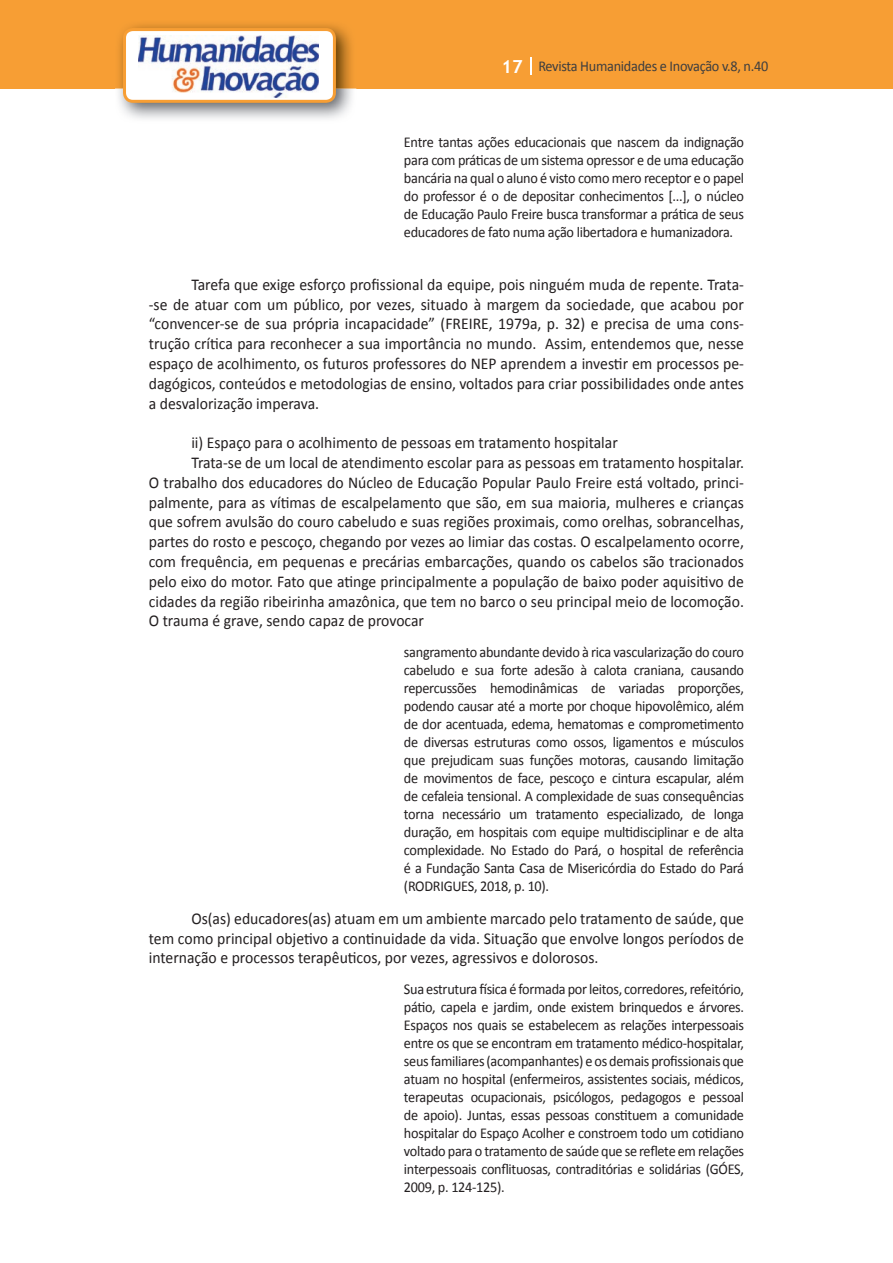
<style>
.page{position:relative;width:893px;height:1263px;background:#fff}
.page>*{position:absolute;margin:0;border:0;box-sizing:border-box;transform-origin:0 0}
.t1{font:16.5px/19.8px "Calibri";color:#231f20;text-align:justify;scale:.95 1}
.t2{font:15px/18px "Calibri";letter-spacing:-.02em;color:#231f20;text-align:justify;scale:.95 1}
.t3{font:15px "Calibri";letter-spacing:-.02em;color:#3e3e3f;scale:.95 1}
.s1{font-family:"Trebuchet MS";font-weight:700;font-size:18px;color:#fff}
</style>
<div class="page">
<div style="left:0;top:0;width:893px;height:88px;background:#f79e34"></div>
<svg style="left:530px;top:57px;width:2px;height:18px"></svg>
<img style="left:115px;top:24px;width:241px;height:95px">
<svg style="left:123px;top:28px;width:213px;height:75px"></svg>
<p class="t3" style="left:501px;top:57px;width:282px"><span class="s1">17</span> Revista Humanidades e Inovação v.8, n.40</p>
<p class="t2" style="left:404px;top:133px;width:360px">Entre tantas ações educacionais que nascem da indignação para com práticas de um sistema opressor e de uma educação bancária na qual o aluno é visto como mero receptor e o papel do professor é o de depositar conhecimentos [...], o núcleo de Educação Paulo Freire busca transformar a prática de seus educadores de fato numa ação libertadora e humanizadora.</p>
<p class="t1" style="left:149px;top:274px;width:628px;text-indent:43px">Tarefa que exige esforço profissional da equipe, pois ninguém muda de repente. Trata--se de atuar com um público, por vezes, situado à margem da sociedade, que acabou por “convencer-se de sua própria incapacidade” (FREIRE, 1979a, p. 32) e precisa de uma cons&shy;trução crítica para reconhecer a sua importância no mundo. Assim, entendemos que, nesse espaço de acolhimento, os futuros professores do NEP aprendem a investir em processos pe&shy;dagógicos, conteúdos e metodologias de ensino, voltados para criar possibilidades onde antes a desvalorização imperava.</p>
<p class="t1" style="left:191px;top:433px;width:450px">ii) Espaço para o acolhimento de pessoas em tratamento hospitalar</p>
<p class="t1" style="left:191px;top:453px;width:583px">Trata-se de um local de atendimento escolar para as pessoas em tratamento hospitalar.</p>
<p class="t1" style="left:149px;top:472px;width:628px">O trabalho dos educadores do Núcleo de Educação Popular Paulo Freire está voltado, princi-</p>
<p class="t1" style="left:149px;top:492px;width:628px">palmente, para as vítimas de escalpelamento que são, em sua maioria, mulheres e crianças</p>
<p class="t1" style="left:149px;top:512px;width:628px">que sofrem avulsão do couro cabeludo e suas regiões proximais, como orelhas, sobrancelhas,</p>
<p class="t1" style="left:149px;top:532px;width:628px">partes do rosto e pescoço, chegando por vezes ao limiar das costas. O escalpelamento ocorre,</p>
<p class="t1" style="left:149px;top:552px;width:628px">com frequência, em pequenas e precárias embarcações, quando os cabelos são tracionados</p>
<p class="t1" style="left:149px;top:571px;width:628px">pelo eixo do motor. Fato que atinge principalmente a população de baixo poder aquisitivo de</p>
<p class="t1" style="left:149px;top:591px;width:628px">cidades da região ribeirinha amazônica, que tem no barco o seu principal meio de locomoção.</p>
<p class="t1" style="left:149px;top:611px;width:291px">O trauma é grave, sendo capaz de provocar</p>
<p class="t2" style="left:404px;top:643px;width:360px">sangramento abundante devido à rica vascularização do couro cabeludo e sua forte adesão à calota craniana, causando repercussões hemodinâmicas de variadas proporções, podendo causar até a morte por choque hipovolêmico, além de dor acentuada, edema, hematomas e comprometimento de diversas estruturas como ossos, ligamentos e músculos que prejudicam suas funções motoras, causando limitação de movimentos de face, pescoço e cintura escapular, além de cefaleia tensional. A complexidade de suas consequências torna necessário um tratamento especializado, de longa duração, em hospitais com equipe multidisciplinar e de alta complexidade. No Estado do Pará, o hospital de referência é a Fundação Santa Casa de Misericórdia do Estado do Pará (RODRIGUES, 2018, p. 10).</p>
<p class="t1" style="left:149px;top:908px;width:628px;text-indent:43px">Os(as) educadores(as) atuam em um ambiente marcado pelo tratamento de saúde, que tem como principal objetivo a continuidade da vida. Situação que envolve longos períodos de internação e processos terapêuticos, por vezes, agressivos e dolorosos.</p>
<p class="t2" style="left:404px;top:980px;width:360px">Sua estrutura física é formada por leitos, corredores, refeitório, pátio, capela e jardim, onde existem brinquedos e árvores.<br>Espaços nos quais se estabelecem as relações interpessoais entre os que se encontram em tratamento médico-hospitalar, seus familiares (acompanhantes) e os demais profissionais que atuam no hospital (enfermeiros, assistentes sociais, médicos, terapeutas ocupacionais, psicólogos, pedagogos e pessoal de apoio). Juntas, essas pessoas constituem a comunidade hospitalar do Espaço Acolher e constroem todo um cotidiano voltado para o tratamento de saúde que se reflete em relações interpessoais conflituosas, contraditórias e solidárias (GÓES, 2009, p. 124-125).</p>
</div>
